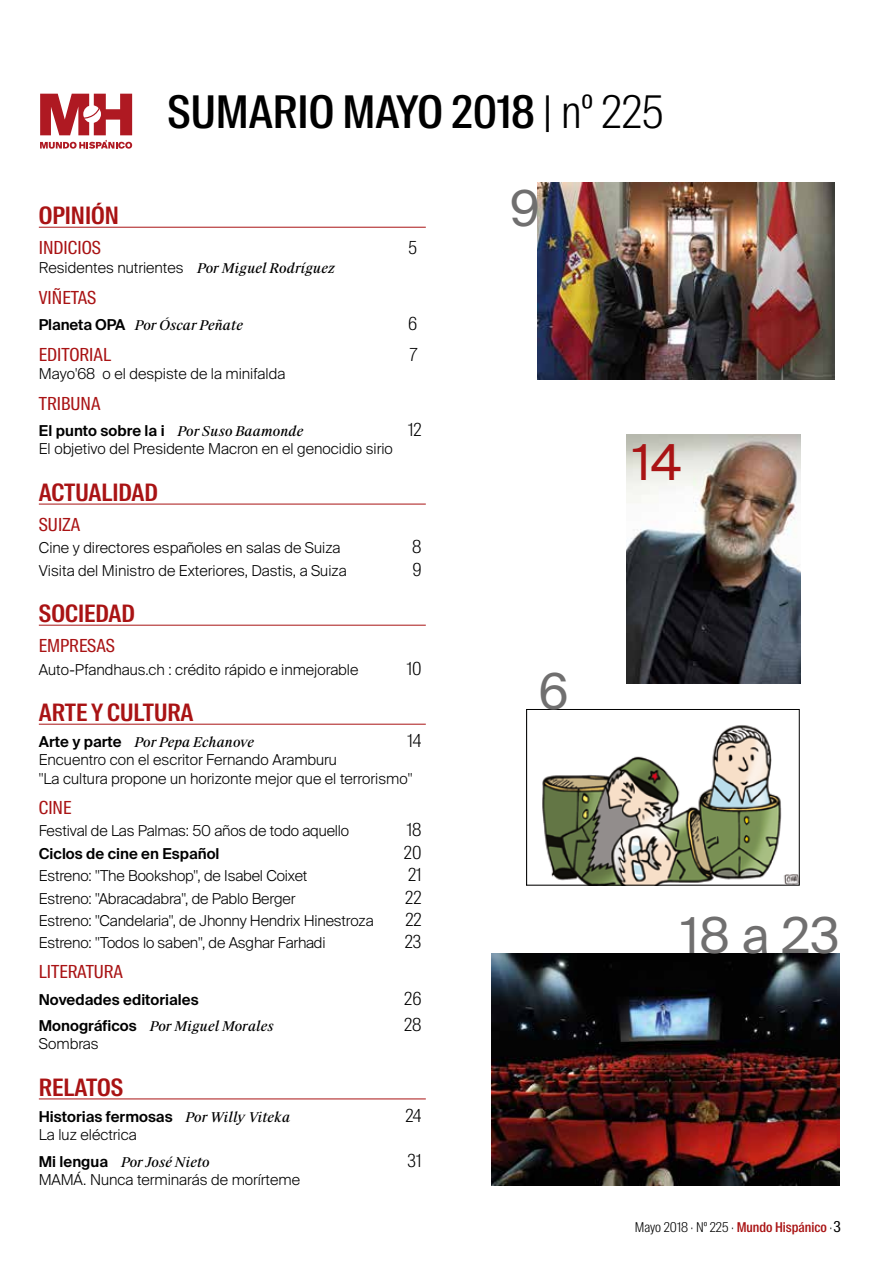
<style>
.page{position:relative;width:893px;height:1263px;background:#fff}
.page>*{position:absolute;margin:0;border:0;box-sizing:border-box;transform-origin:0 0}
.t1{font:49.5px "Suisse Intl";color:#706f6f}
.t2{font:49.5px "Suisse Intl";color:#a91314}
.t3{font:500 45px "Suisse Intl Cond";color:#000}
.t4{font:600 24px "Suisse Intl Cond";color:#a91314}
.t5{font:18px "Suisse Intl Cond";color:#a91314}
.t6{font:300 18px "Suisse Intl Cond";color:#000}
.t7{font:300 15px/18.3px "Suisse Intl";color:#000}
.t8{font:600 15px "Suisse Intl";color:#000}
.t9{font:italic 13.5px "Suisse Works";color:#000}
.t10{font:300 13.5px "Suisse Intl Cond";color:#000}
.s1{font-weight:300}
.s2{font-family:"Suisse Works";font-weight:400;font-style:italic;font-size:13.5px}
.s3{font-family:"Suisse Intl";font-weight:600;font-style:normal;font-size:15px}
.s4{font-weight:500;color:#a91314}
.s5{font-weight:400;font-size:15px}
</style>
<div class="page">
<svg style="left:40px;top:94px;width:92px;height:55px"></svg>
<hr style="left:39px;top:227px;width:387px;height:1px;background:#a91314">
<hr style="left:39px;top:504px;width:387px;height:1px;background:#a91314">
<hr style="left:39px;top:625px;width:387px;height:1px;background:#a91314">
<hr style="left:39px;top:724px;width:387px;height:1px;background:#a91314">
<hr style="left:39px;top:1098px;width:387px;height:1px;background:#a91314">
<img style="left:491px;top:953px;width:349px;height:232px">
<img style="left:537px;top:182px;width:297px;height:198px">
<img style="left:626px;top:435px;width:174px;height:248px">
<img style="left:542px;top:725px;width:256px;height:158px">
<div style="left:526px;top:709px;width:274px;height:176px;border:1px solid #000"></div>
<h2 class="t3" style="left:168px;top:86px;width:498px">SUMARIO MAYO 2018 <span class="s1">| nº 225</span></h2>
<h3 class="t4" style="left:39px;top:201px;width:82px">OPINIÓN</h3>
<p class="t5" style="left:39px;top:238px;width:64px">INDICIOS</p>
<p class="t6" style="left:409px;top:238px;width:10px">5</p>
<p class="t7" style="left:39px;top:259px;width:298px">Residentes nutrientes <span class="s2">Por Miguel Rodríguez</span></p>
<p class="t5" style="left:39px;top:287px;width:59px">VIÑETAS</p>
<p class="t9" style="left:39px;top:317px;width:206px"><span class="s3">Planeta OPA</span> Por Óscar Peñate</p>
<p class="t6" style="left:408px;top:313px;width:11px">6</p>
<p class="t5" style="left:39px;top:344px;width:74px">EDITORIAL</p>
<p class="t6" style="left:410px;top:344px;width:9px">7</p>
<p class="t7" style="left:39px;top:365px;width:248px">Mayo'68 o el despiste de la minifalda</p>
<p class="t5" style="left:39px;top:393px;width:63px">TRIBUNA</p>
<p class="t8" style="left:39px;top:422px;width:266px">El punto sobre la i <span class="s2">Por Suso Baamonde</span></p>
<p class="t6" style="left:408px;top:419px;width:15px">12</p>
<p class="t7" style="left:39px;top:440px;width:356px">El objetivo del Presidente Macron en el genocidio sirio</p>
<h3 class="t4" style="left:39px;top:478px;width:121px">ACTUALIDAD</h3>
<p class="t5" style="left:39px;top:514px;width:43px">SUIZA</p>
<p class="t7" style="left:39px;top:539px;width:303px">Cine y directores españoles en salas de Suiza</p>
<p class="t6" style="left:412px;top:537px;width:11px">8</p>
<p class="t7" style="left:39px;top:561px;width:309px">Visita del Ministro de Exteriores, Dastis, a Suiza</p>
<p class="t6" style="left:412px;top:559px;width:11px">9</p>
<h3 class="t4" style="left:39px;top:599px;width:98px">SOCIEDAD</h3>
<p class="t5" style="left:39px;top:636px;width:78px">EMPRESAS</p>
<p class="t7" style="left:39px;top:660px;width:321px">Auto-Pfandhaus.ch : crédito rápido e inmejorable</p>
<p class="t6" style="left:407px;top:658px;width:16px">10</p>
<h3 class="t4" style="left:39px;top:698px;width:156px">ARTE Y CULTURA</h3>
<p class="t9" style="left:39px;top:734px;width:217px"><span class="s3">Arte y parte</span> Por Pepa Echanove</p>
<p class="t6" style="left:407px;top:730px;width:16px">14</p>
<p class="t7" style="left:39px;top:751px;width:375px">Encuentro con el escritor Fernando Aramburu<br>"La cultura propone un horizonte mejor que el terrorismo"</p>
<p class="t5" style="left:39px;top:797px;width:34px">CINE</p>
<p class="t7" style="left:39px;top:822px;width:312px">Festival de Las Palmas: 50 años de todo aquello</p>
<p class="t6" style="left:407px;top:819px;width:16px">18</p>
<p class="t8" style="left:39px;top:845px;width:182px">Ciclos de cine en Español</p>
<p class="t6" style="left:404px;top:842px;width:19px">20</p>
<p class="t7" style="left:39px;top:867px;width:270px">Estreno: "The Bookshop", de Isabel Coixet</p>
<p class="t6" style="left:408px;top:865px;width:15px">21</p>
<p class="t7" style="left:39px;top:889px;width:258px">Estreno: "Abracadabra", de Pablo Berger</p>
<p class="t6" style="left:405px;top:887px;width:18px">22</p>
<p class="t7" style="left:39px;top:911px;width:336px">Estreno: "Candelaria", de Jhonny Hendrix Hinestroza</p>
<p class="t6" style="left:405px;top:909px;width:18px">22</p>
<p class="t7" style="left:39px;top:933px;width:288px">Estreno: "Todos lo saben", de Asghar Farhadi</p>
<p class="t6" style="left:405px;top:931px;width:18px">23</p>
<p class="t5" style="left:39px;top:961px;width:86px">LITERATURA</p>
<p class="t8" style="left:39px;top:991px;width:161px">Novedades editoriales</p>
<p class="t6" style="left:404px;top:988px;width:19px">26</p>
<p class="t9" style="left:39px;top:1018px;width:236px"><span class="s3">Monográficos</span> Por Miguel Morales</p>
<p class="t6" style="left:404px;top:1014px;width:19px">28</p>
<p class="t7" style="left:39px;top:1035px;width:61px">Sombras</p>
<h3 class="t4" style="left:39px;top:1073px;width:86px">RELATOS</h3>
<p class="t8" style="left:39px;top:1108px;width:253px">Historias fermosas <span class="s2">Por Willy Viteka</span></p>
<p class="t6" style="left:405px;top:1105px;width:18px">24</p>
<p class="t7" style="left:39px;top:1126px;width:99px">La luz eléctrica</p>
<p class="t9" style="left:39px;top:1153px;width:172px"><span class="s3">Mi lengua</span> Por José Nieto</p>
<p class="t6" style="left:408px;top:1150px;width:16px">31</p>
<p class="t7" style="left:39px;top:1170px;width:263px">MAMÁ. Nunca terminarás de morírteme</p>
<h1 class="t1" style="left:510px;top:180px;width:32px">9</h1>
<h1 class="t2" style="left:632px;top:434px;width:51px">14</h1>
<h1 class="t1" style="left:538px;top:663px;width:32px">6</h1>
<h1 class="t1" style="left:681px;top:906px;width:160px">18 a 23</h1>
<p class="t10" style="left:635px;top:1219px;width:208px">Mayo 2018 · Nº 225 · <span class="s4">Mundo Hispánico</span> ·<span class="s5">3</span></p>
</div>
